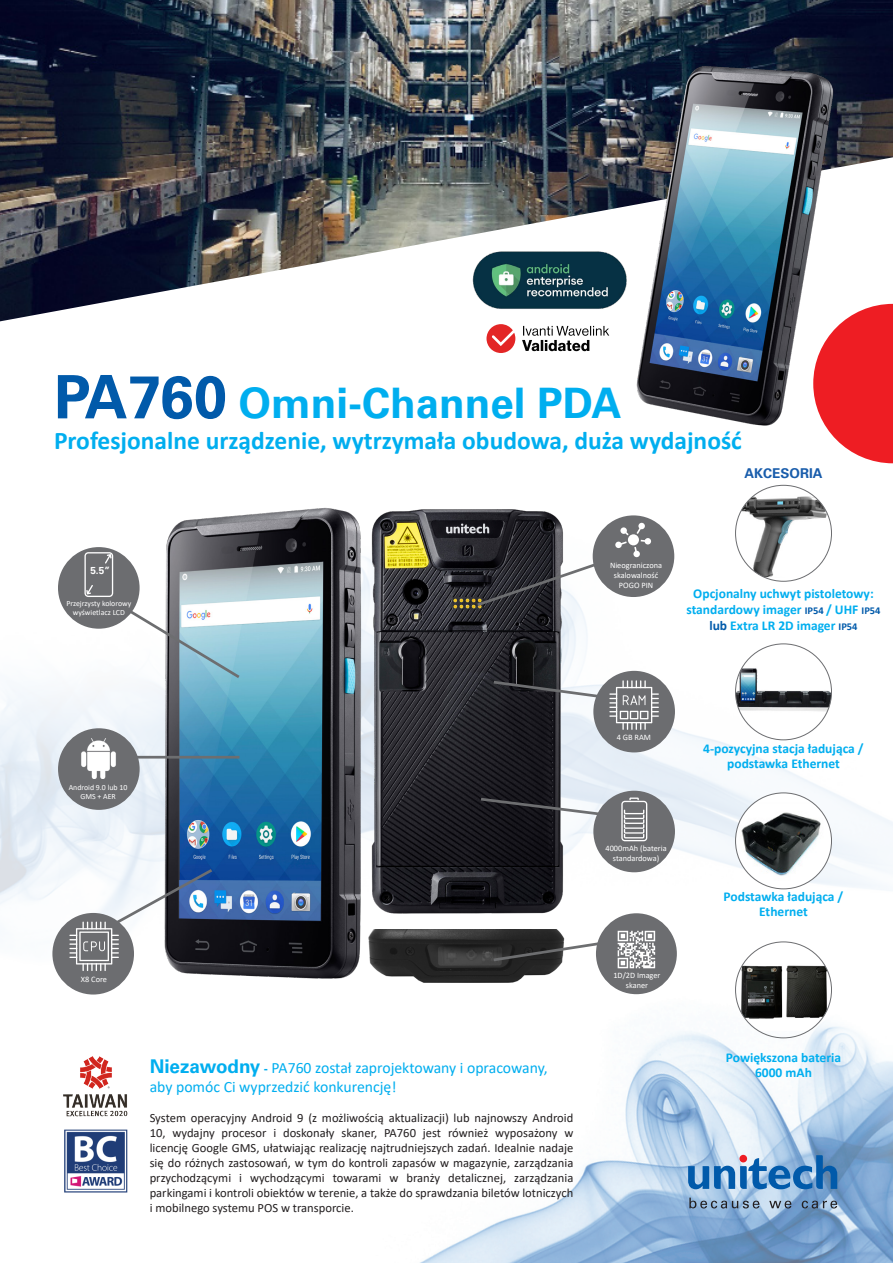
<style>
.page{position:relative;width:893px;height:1263px;background:#fff}
.page>*{position:absolute;margin:0;border:0;box-sizing:border-box;transform-origin:0 0}
.t1{font:700 42px "Univers LT Std";color:#00aeef}
.t2{font:700 25.5px "Calibri";color:#00aeef}
.t3{font:15.75px/18.9px "Calibri";color:#00aeef}
.t4{font:700 13.5px/16.2px "Calibri";color:#00aeef;text-align:center}
.t5{font:700 13.5px "Univers LT Std";color:#185cab}
.t6{font:12.6px/15.1px "Calibri";color:#231f20;text-align:justify}
.t7{font:700 10.05px "Univers LT Std";color:#fff}
.t8{font:8.4px/10.1px "Calibri";color:#fff;text-align:center}
.t9{font:8.25px/9.9px "Calibri";color:#fff;text-align:center}
.t10{font:7.8px/9.4px "Calibri";color:#fff;text-align:center}
.s1{font-size:60px;color:#015aaa}
.s2{font-size:10.5px;color:#015aaa}
.s3{color:#015aaa}
.s4{font-family:"Univers LT Std";font-weight:700;font-size:18.9px}
.s5{font-family:"Univers LT Std";font-weight:700;font-size:12.6px}
</style>
<div class="page">
<img style="left:420px;top:985px;width:473px;height:278px">
<img style="left:0;top:486px;width:893px;height:497px">
<svg style="left:689px;top:1197px;width:70px;height:11px"></svg>
<svg style="left:769px;top:1201px;width:22px;height:7px"></svg>
<svg style="left:802px;top:1200px;width:35px;height:8px"></svg>
<svg style="left:688px;top:1155px;width:149px;height:34px;background:#659acb"></svg>
<div style="left:739px;top:1155px;width:8px;height:7px;background:#ee1d23;border-radius:50%"></div>
<img style="left:735px;top:493px;width:96px;height:84px">
<img style="left:735px;top:644px;width:96px;height:96px;border-radius:48px">
<img style="left:0;top:0;width:893px;height:321px">
<img style="left:631px;top:54px;width:208px;height:372px">
<img style="left:157px;top:504px;width:210px;height:479px">
<img style="left:367px;top:504px;width:202px;height:412px">
<img style="left:367px;top:929px;width:202px;height:54px">
<hr style="left:116px;top:756px;width:124px;height:2px;background:#6d6e70">
<img style="left:735px;top:793px;width:96px;height:96px;border-radius:48px">
<img style="left:735px;top:953px;width:96px;height:78px">
<img style="left:63px;top:1057px;width:65px;height:136px">
<div style="left:58px;top:547px;width:82px;height:82px;background:#6c6d70;border-radius:50%"></div>
<svg style="left:84px;top:552px;width:159px;height:129px"></svg>
<div style="left:52px;top:913px;width:82px;height:81px;background:#6c6d70;border-radius:50%"></div>
<svg style="left:69px;top:866px;width:146px;height:105px"></svg>
<div style="left:593px;top:671px;width:82px;height:81px;background:#6c6d70;border-radius:50%"></div>
<svg style="left:491px;top:679px;width:168px;height:51px"></svg>
<div style="left:593px;top:791px;width:82px;height:81px;background:#6c6d70;border-radius:50%"></div>
<svg style="left:478px;top:796px;width:169px;height:45px"></svg>
<div style="left:596px;top:913px;width:81px;height:81px;background:#6c6d70;border-radius:50%"></div>
<div style="left:58px;top:728px;width:82px;height:82px;background:#6c6d70;border-radius:50%"></div>
<img style="left:81px;top:739px;width:35px;height:40px">
<div style="left:593px;top:515px;width:81px;height:82px;background:#6c6d70;border-radius:50%"></div>
<svg style="left:474px;top:523px;width:177px;height:85px"></svg>
<div style="left:628px;top:534px;width:11px;height:11px;background:#fff;border-radius:50%"></div>
<svg style="left:491px;top:931px;width:164px;height:37px"></svg>
<img style="left:468px;top:234px;width:163px;height:87px">
<div style="left:480px;top:319px;width:139px;height:40px;background:#fff;border-radius:20px"></div>
<svg style="left:486px;top:324px;width:29px;height:29px"></svg>
<svg style="left:522px;top:326px;width:87px;height:25px"></svg>
<svg style="left:813px;top:304px;width:80px;height:159px"></svg>
<p class="t1" style="left:54px;top:379px;width:569px"><span class="s1">PA760</span> Omni-Channel PDA</p>
<p class="t2" style="left:54px;top:422px;width:689px">Profesjonalne urządzenie, wytrzymała obudowa, duża wydajność</p>
<p class="t7" style="left:90px;top:565px;width:21px">5.5”</p>
<p class="t10" style="left:66px;top:598px;width:67px">Przejrzysty kolorowy wyświetlacz LCD</p>
<p class="t5" style="left:744px;top:465px;width:80px">AKCESORIA</p>
<p class="t8" style="left:610px;top:560px;width:54px">Nieograniczona skalowalność<br>POGO PIN</p>
<p class="t4" style="left:686px;top:585px;width:196px">Opcjonalny uchwyt pistoletowy: standardowy imager <span class="s2">IP54</span> / UHF <span class="s2">IP54 </span><span class="s3">lub</span> Extra LR 2D imager <span class="s2">IP54</span></p>
<p class="t10" style="left:69px;top:782px;width:60px">Android 9.0 lub 10<br>GMS + AER</p>
<p class="t8" style="left:617px;top:732px;width:36px">4 GB RAM</p>
<p class="t8" style="left:605px;top:843px;width:63px">4000mAh (bateria standardowa)</p>
<p class="t8" style="left:81px;top:974px;width:28px">X8 Core</p>
<p class="t3" style="left:150px;top:1057px;width:399px"><span class="s4">Niezawodny</span> <span class="s5">-</span> PA760 został zaprojektowany i opracowany, aby pomóc Ci wyprzedzić konkurencję!</p>
<p class="t6" style="left:150px;top:1110px;width:425px">System operacyjny Android 9 (z możliwością aktualizacji) lub najnowszy Android 10, wydajny procesor i doskonały skaner, PA760 jest również wyposażony w licencję Google GMS, ułatwiając realizację najtrudniejszych zadań. Idealnie nadaje się do różnych zastosowań, w tym do kontroli zapasów w magazynie, zarządzania przychodzącymi i wychodzącymi towarami w branży detalicznej, zarządzania parkingami i kontroli obiektów w terenie, a także do sprawdzania biletów lotniczych i mobilnego systemu POS w transporcie.</p>
<p class="t9" style="left:613px;top:970px;width:49px">1D/2D Imager skaner</p>
<p class="t4" style="left:703px;top:741px;width:162px;line-height:15px">4-pozycyjna stacja ładująca / podstawka Ethernet</p>
<p class="t4" style="left:724px;top:888px;width:121px">Podstawka ładująca /</p>
<p class="t4" style="left:759px;top:903px;width:50px">Ethernet</p>
<p class="t4" style="left:726px;top:1050px;width:117px;line-height:15px">Powiększona bateria<br>6000 mAh</p>
</div>
